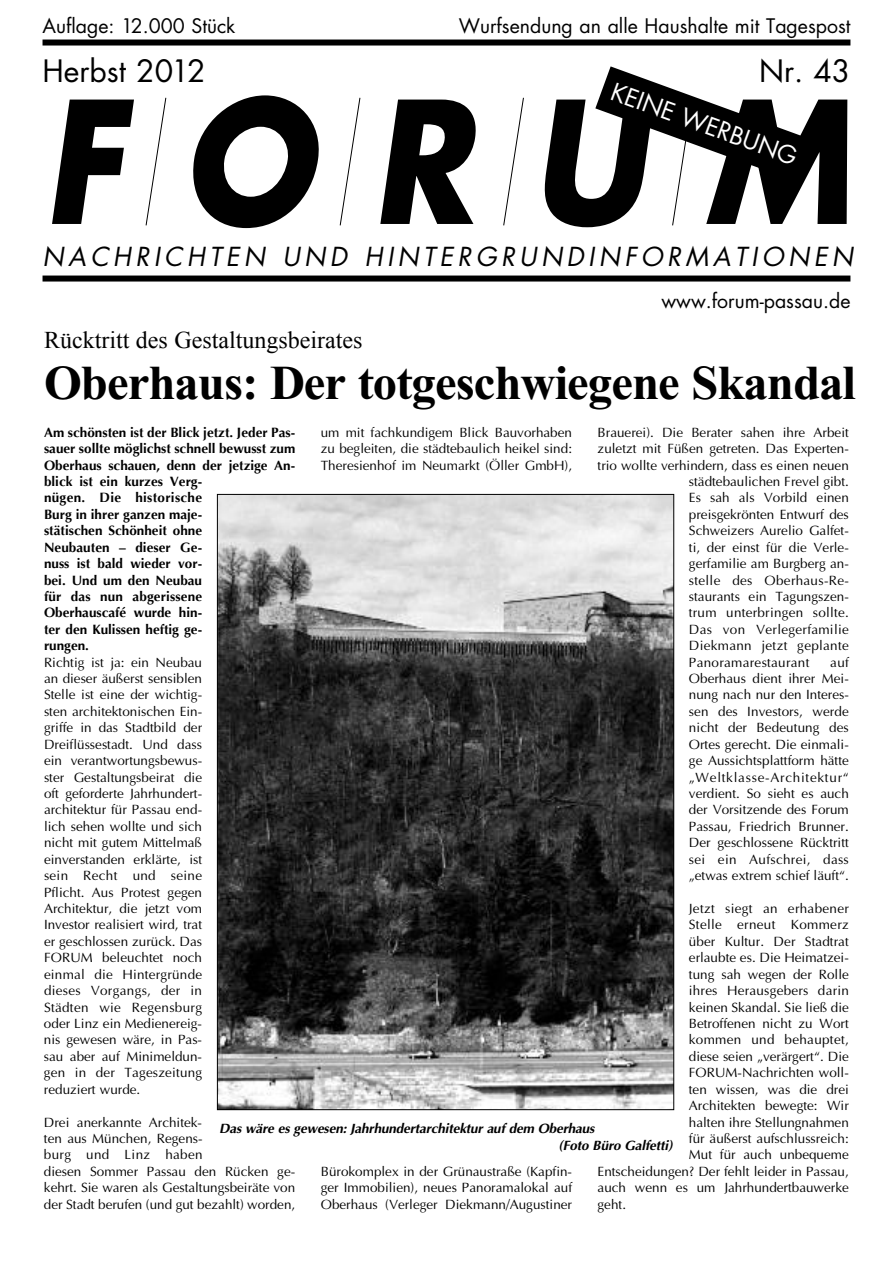
<style>
.page{position:relative;width:893px;height:1263px;background:#fff}
.page>*{position:absolute;margin:0;border:0;box-sizing:border-box;transform-origin:0 0}
.t1{font:italic 700 165px "Futura";letter-spacing:.39em;color:#000;scale:.9 1}
.t2{font:700 48.75px "Times New Roman";letter-spacing:-.02em;color:#000}
.t3{font:30px "Futura";color:#000}
.t4{font:italic 25.5px "Futura";letter-spacing:.17em;color:#000}
.t5{font:24px "Times New Roman";color:#000}
.t6{font:24px "Futura";color:#fff}
.t7{font:19.5px "Futura";color:#000}
.t8{font:13.5px/16.4px "Optima";color:#000;text-align:justify}
.t9{font:700 13.5px/16.4px "Optima";color:#000}
.t10{font:13.5px "Optima";letter-spacing:.02em;color:#000}
.t11{font:italic 700 13.5px/16.4px "Optima";letter-spacing:-.01em;color:#000}
</style>
<div class="page">
<div style="left:43px;top:276px;width:807px;height:6px;background:#000"></div>
<div style="left:43px;top:40px;width:807px;height:6px;background:#000"></div>
<svg style="left:145px;top:97px;width:22px;height:129px"></svg>
<svg style="left:339px;top:97px;width:22px;height:129px"></svg>
<svg style="left:503px;top:97px;width:21px;height:129px"></svg>
<svg style="left:595px;top:66px;width:219px;height:160px"></svg>
<img style="left:219px;top:496px;width:453px;height:612px">
<h3 class="t7" style="left:43px;top:17px;width:194px">Auflage: 12.000 Stück</h3>
<h3 class="t7" style="left:459px;top:17px;width:393px">Wurfsendung an alle Haushalte mit Tagespost</h3>
<h3 class="t3" style="left:43px;top:58px;width:164px">Herbst 2012</h3>
<h3 class="t3" style="left:759px;top:58px;width:93px">Nr. 43</h3>
<h3 class="t6" style="left:616px;top:80px;width:197px;rotate:20deg">KEINE WERBUNG</h3>
<h1 class="t1" style="left:43px;top:87px;width:898px">FORUM</h1>
<h3 class="t4" style="left:43px;top:245px;width:812px">NACHRICHTEN UND HINTERGRUNDINFORMATIONEN</h3>
<h3 class="t7" style="left:661px;top:291px;width:190px">www.forum-passau.de</h3>
<h3 class="t5" style="left:44px;top:326px;width:320px">Rücktritt des Gestaltungsbeirates</h3>
<h2 class="t2" style="left:44px;top:367px;width:814px">Oberhaus: Der totgeschwiegene Skandal</h2>
<p class="t8" style="left:321px;top:424px;width:253px">um mit fachkundigem Blick Bauvorhaben zu begleiten, die städtebaulich heikel sind:<br>Theresienhof im Neumarkt (Öller GmbH),</p>
<p class="t9" style="left:44px;top:424px;width:253px">am schönsten ist der blick jetzt. Jeder Pas&shy;sauer sollte möglichst schnell bewusst zum oberhaus schauen, denn der jetzige an&shy;blick ist ein kurzes verg-<br>nügen. die historische<br>burg in ihrer ganzen maje-<br>stätischen schönheit ohne<br>neubauten – dieser ge-<br>nuss ist bald wieder vor-<br>bei. und um den neubau<br>für das nun abgerissene<br>oberhauscafé wurde hin-<br>ter den Kulissen heftig ge-<br>rungen.</p>
<p class="t8" style="left:44px;top:654px;width:160px">Richtig ist ja: ein Neubau an dieser äußerst sensiblen Stelle ist eine der wichtig&shy;sten architektonischen Ein&shy;griffe in das Stadtbild der Dreiflüssestadt. Und dass ein verantwortungsbewus&shy;ster Gestaltungsbeirat die oft geforderte Jahrhundert&shy;architektur für Passau end&shy;lich sehen wollte und sich nicht mit gutem Mittelmaß einverstanden erklärte, ist sein Recht und seine Pflicht. Aus Protest gegen Architektur, die jetzt vom Investor realisiert wird, trat er geschlossen zurück. Das FORUM beleuchtet noch einmal die Hintergründe dieses Vorgangs, der in Städten wie Regensburg oder Linz ein Medienereig&shy;nis gewesen wäre, in Pas&shy;sau aber auf Minimeldun&shy;gen in der Tageszeitung reduziert wurde.</p>
<p class="t8" style="left:44px;top:1114px;width:253px;text-align:left">Drei anerkannte Architek-<br>ten aus München, Regens-<br>burg und Linz haben<br>diesen Sommer Passau den Rücken ge&shy;kehrt. Sie waren als Gestaltungsbeiräte von der Stadt berufen (und gut bezahlt) worden,</p>
<p class="t8" style="left:598px;top:424px;width:253px">Brauerei). Die Berater sahen ihre Arbeit</p>
<p class="t8" style="left:598px;top:440px;width:253px">zuletzt mit Füßen getreten. Das Experten-</p>
<p class="t8" style="left:598px;top:457px;width:253px">trio wollte verhindern, dass es einen neuen</p>
<p class="t8" style="left:689px;top:473px;width:161px">städtebaulichen Frevel gibt.</p>
<p class="t8" style="left:689px;top:490px;width:161px">Es sah als Vorbild einen</p>
<p class="t8" style="left:689px;top:506px;width:161px">preisgekrönten Entwurf des</p>
<p class="t8" style="left:689px;top:522px;width:161px">Schweizers Aurelio Galfet-</p>
<p class="t8" style="left:689px;top:539px;width:161px">ti, der einst für die Verle-</p>
<p class="t8" style="left:689px;top:555px;width:161px">gerfamilie am Burgberg an-</p>
<p class="t10" style="left:689px;top:572px;width:161px">stelle des Oberhaus-Re-</p>
<p class="t8" style="left:689px;top:588px;width:161px">staurants ein Tagungszen-</p>
<p class="t10" style="left:689px;top:605px;width:161px">trum unterbringen sollte.</p>
<p class="t10" style="left:689px;top:621px;width:161px">Das von Verlegerfamilie</p>
<p class="t10" style="left:689px;top:638px;width:161px">Diekmann jetzt geplante</p>
<p class="t10" style="left:689px;top:654px;width:122px">Panoramarestaurant</p>
<p class="t8" style="left:689px;top:654px;width:161px;text-indent:141px">auf Oberhaus dient ihrer Mei&shy;nung nach nur den Interes&shy;sen des Investors, werde nicht der Bedeutung des Ortes gerecht. Die einmali&shy;ge Aussichtsplattform hätte „Weltklasse-Architektur“ verdient. So sieht es auch der Vorsitzende des Forum Passau, Friedrich Brunner.<br>Der geschlossene Rücktritt sei ein Aufschrei, dass „etwas extrem schief läuft“.</p>
<p class="t10" style="left:689px;top:900px;width:161px">Jetzt siegt an erhabener</p>
<p class="t10" style="left:689px;top:917px;width:161px">Stelle erneut Kommerz</p>
<p class="t8" style="left:689px;top:933px;width:161px">über Kultur. Der Stadtrat</p>
<p class="t8" style="left:689px;top:949px;width:161px">erlaubte es. Die Heimatzei-</p>
<p class="t8" style="left:689px;top:966px;width:161px">tung sah wegen der Rolle</p>
<p class="t8" style="left:689px;top:982px;width:161px">ihres Herausgebers darin</p>
<p class="t8" style="left:689px;top:999px;width:161px">keinen Skandal. Sie ließ die</p>
<p class="t8" style="left:689px;top:1015px;width:161px">Betroffenen nicht zu Wort</p>
<p class="t10" style="left:689px;top:1032px;width:161px">kommen und behauptet,</p>
<p class="t8" style="left:689px;top:1048px;width:161px">diese seien „verärgert“. Die</p>
<p class="t8" style="left:689px;top:1064px;width:161px">FORUM-Nachrichten woll-</p>
<p class="t8" style="left:689px;top:1081px;width:161px">ten wissen, was die drei</p>
<p class="t8" style="left:689px;top:1097px;width:161px">Architekten bewegte: Wir</p>
<p class="t8" style="left:689px;top:1114px;width:161px">halten ihre Stellungnahmen</p>
<p class="t8" style="left:689px;top:1130px;width:161px">für äußerst aufschlussreich:</p>
<p class="t8" style="left:689px;top:1146px;width:161px">Mut für auch unbequeme</p>
<p class="t8" style="left:598px;top:1163px;width:253px">Entscheidungen? Der fehlt leider in Passau,</p>
<p class="t8" style="left:598px;top:1179px;width:253px">auch wenn es um Jahrhundertbauwerke</p>
<p class="t8" style="left:598px;top:1196px;width:30px">geht.</p>
<p class="t11" style="left:559px;top:1120px;width:115px;text-indent:-339px">Das wäre es gewesen: Jahrhundertarchitektur auf dem Oberhaus<br>(Foto Büro Galfetti)</p>
<p class="t8" style="left:321px;top:1163px;width:253px">Bürokomplex in der Grünaustraße (Kapfin&shy;ger Immobilien), neues Panoramalokal auf Oberhaus (Verleger Diekmann/Augustiner</p>
</div>
